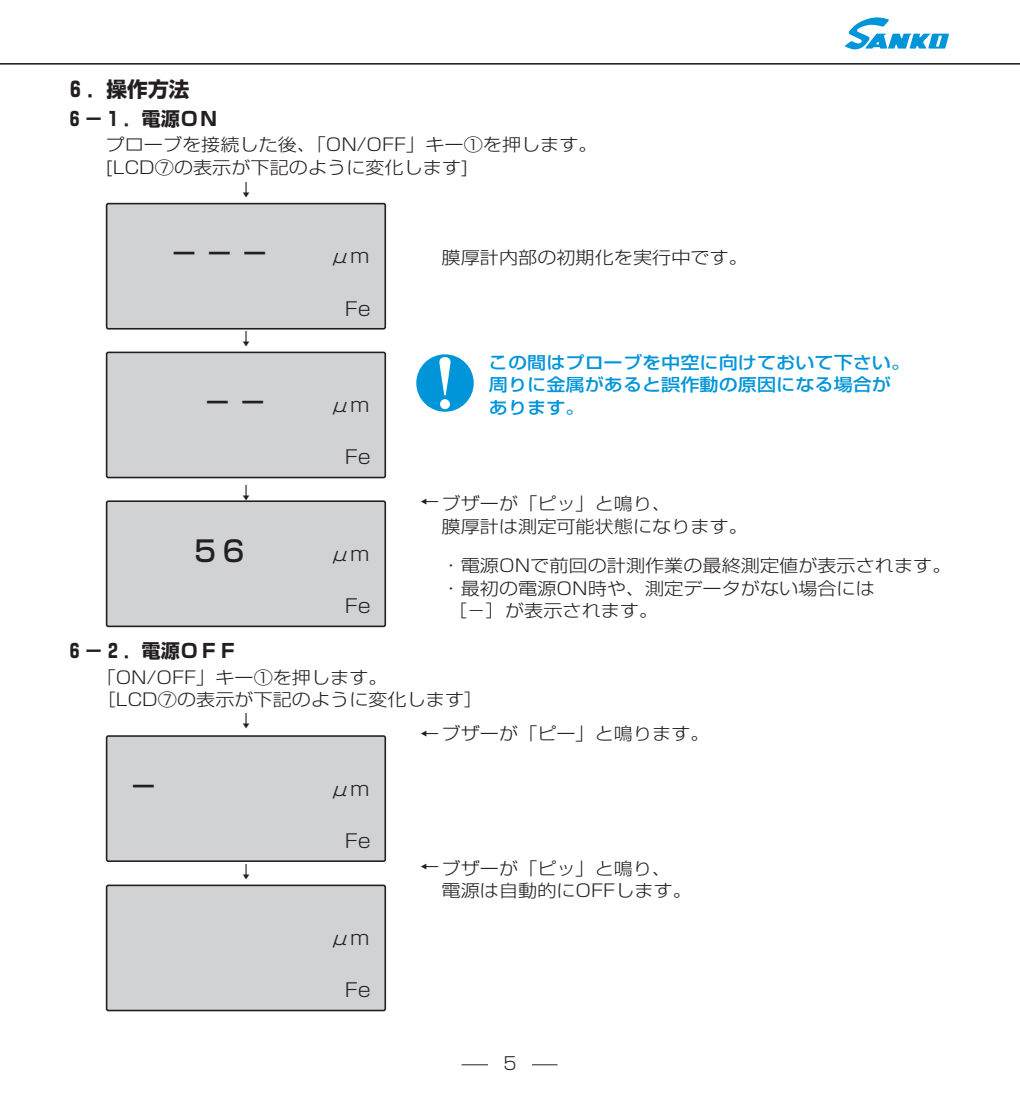
<style>
.page{position:relative;width:1020px;height:1116px;background:#fff}
.page>*{position:absolute;margin:0;border:0;box-sizing:border-box;transform-origin:0 0}
.t1{font:500 28.8px "Shin Go";color:#231f20}
.t2{font:700 20.7px "Shin Go";color:#231f20}
.t3{font:700 19.12px "Shin Go";color:#231f20}
.t4{font:300 18.68px "Shin Go";color:#231f20;scale:1.11 1}
.t5{font:300 17.55px "Shin Go";color:#231f20}
.t6{font:300 17.32px/22.3px "Shin Go";color:#231f20;scale:1.11 1}
.t7{font:500 17.32px/22.3px "Shin Go";color:#0095d9;scale:1.11 1}
.t8{font:900 17.32px "Shin Go";color:#231f20;scale:1.11 1}
</style>
<div class="page">
<hr style="left:461px;top:1064px;width:96px;height:1px;background:#231f20">
<div style="left:488px;top:1052px;width:43px;height:24px;background:#fff"></div>
<hr style="left:0;top:63px;width:1019px;height:2px;background:#231f20">
<svg style="left:845px;top:17px;width:103px;height:33px"></svg>
<div style="left:107px;top:204px;width:278px;height:125px;background:#d1d2d4;border-radius:2px"></div>
<div style="left:106px;top:203px;width:280px;height:127px;border:2px solid #231f20;border-radius:2px"></div>
<div style="left:107px;top:352px;width:278px;height:126px;background:#d1d2d4;border-radius:2px"></div>
<div style="left:106px;top:352px;width:280px;height:126px;border:2px solid #231f20;border-radius:2px"></div>
<div style="left:107px;top:501px;width:278px;height:125px;background:#d1d2d4;border-radius:2px"></div>
<div style="left:106px;top:500px;width:280px;height:127px;border:2px solid #231f20;border-radius:2px"></div>
<div style="left:107px;top:736px;width:278px;height:125px;background:#d1d2d4;border-radius:2px"></div>
<div style="left:106px;top:735px;width:280px;height:127px;border:2px solid #231f20;border-radius:2px"></div>
<div style="left:107px;top:885px;width:278px;height:126px;background:#d1d2d4;border-radius:2px"></div>
<div style="left:106px;top:885px;width:280px;height:126px;border:2px solid #231f20;border-radius:2px"></div>
<div style="left:416px;top:354px;width:57px;height:58px;background:#0095d9;border-radius:50%"></div>
<svg style="left:439px;top:357px;width:11px;height:52px"></svg>
<p class="t2" style="left:65px;top:81px;width:126px">６．操作方法</p>
<p class="t3" style="left:65px;top:111px;width:155px">６－１．電源ＯＮ</p>
<p class="t6" style="left:106px;top:136px;width:445px">プローブを接続した後、「ON/OFF」キー①を押します。[LCD⑦の表示が下記のように変化します]</p>
<p class="t8" style="left:236px;top:183px;width:19px">↓</p>
<h1 class="t1" style="left:170px;top:243px;width:101px">－－－</h1>
<p class="t4" style="left:329px;top:249px;width:38px">μm</p>
<p class="t4" style="left:345px;top:302px;width:25px">Fe</p>
<p class="t8" style="left:236px;top:332px;width:19px">↓</p>
<h1 class="t1" style="left:203px;top:392px;width:65px">－－</h1>
<p class="t4" style="left:329px;top:398px;width:38px">μm</p>
<p class="t4" style="left:345px;top:450px;width:25px">Fe</p>
<p class="t8" style="left:236px;top:486px;width:19px">↓</p>
<h1 class="t1" style="left:194px;top:540px;width:51px">56</h1>
<p class="t4" style="left:329px;top:547px;width:38px">μm</p>
<p class="t4" style="left:345px;top:599px;width:25px">Fe</p>
<p class="t6" style="left:441px;top:248px;width:277px">膜厚計内部の初期化を実行中です。</p>
<p class="t7" style="left:489px;top:353px;width:381px">この間はプローブを中空に向けておいて下さい。周りに金属があると誤作動の原因になる場合があります。</p>
<p class="t6" style="left:441px;top:495px;width:277px;text-indent:-21px">←ブザーが「ピッ」と鳴り、<br>膜厚計は測定可能状態になります。</p>
<p class="t6" style="left:441px;top:557px;width:461px">・電源ONで前回の計測作業の最終測定値が表示されます。</p>
<p class="t6" style="left:441px;top:579px;width:392px">・最初の電源ON時や、測定データがない場合には</p>
<p class="t6" style="left:447px;top:602px;width:191px">［－］が表示されます。</p>
<p class="t3" style="left:65px;top:644px;width:174px">６－２．電源ＯＦＦ</p>
<p class="t6" style="left:97px;top:668px;width:350px">「ON/OFF」キー①を押します。<br>［LCD⑦の表示が下記のように変化します］</p>
<p class="t6" style="left:420px;top:725px;width:262px">←ブザーが「ピー」と鳴ります。</p>
<p class="t8" style="left:236px;top:714px;width:19px">↓</p>
<h1 class="t1" style="left:129px;top:775px;width:30px">－</h1>
<p class="t4" style="left:329px;top:782px;width:38px">μm</p>
<p class="t4" style="left:345px;top:834px;width:25px">Fe</p>
<p class="t8" style="left:236px;top:865px;width:19px">↓</p>
<p class="t4" style="left:329px;top:931px;width:38px">μm</p>
<p class="t4" style="left:345px;top:983px;width:25px">Fe</p>
<p class="t6" style="left:441px;top:859px;width:227px;text-indent:-21px">←ブザーが「ピッ」と鳴り、電源は自動的にOFFします。</p>
<p class="t5" style="left:503px;top:1057px;width:15px">5</p>
</div>
